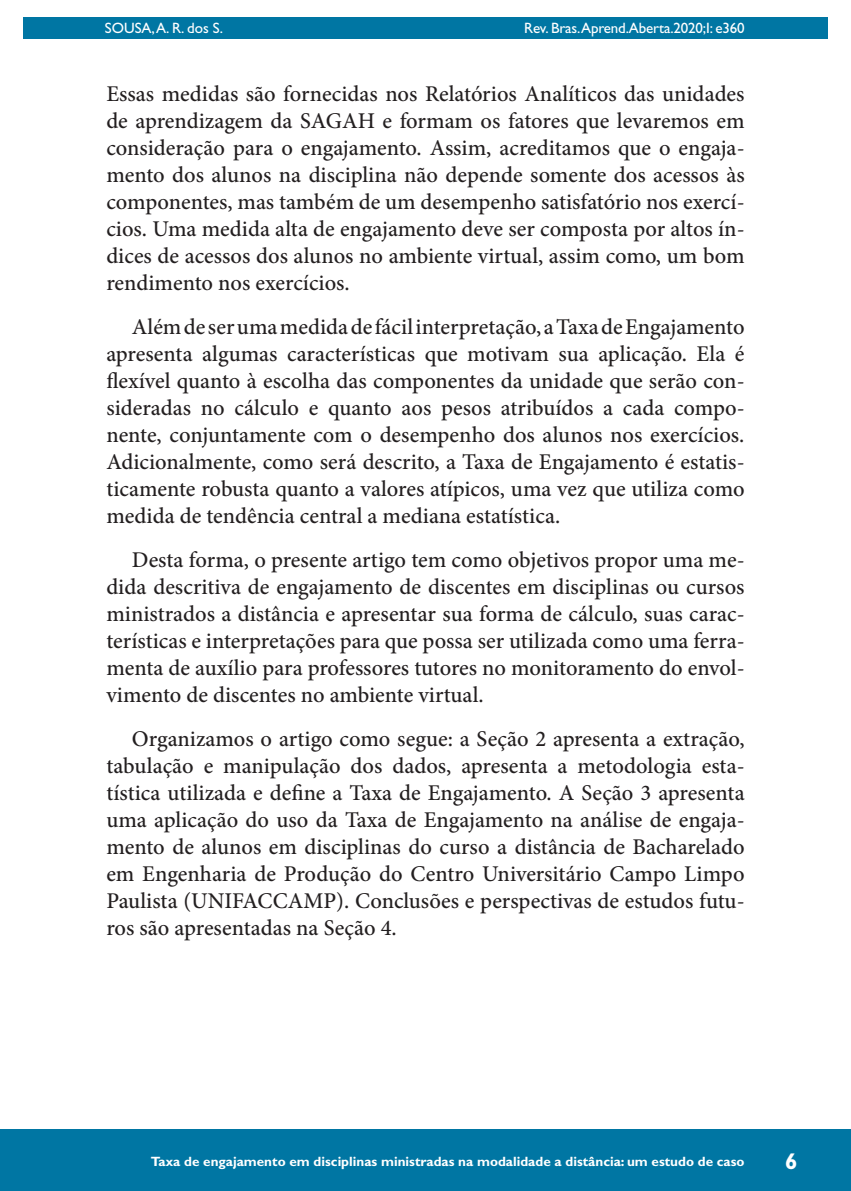
<style>
.page{position:relative;width:851px;height:1191px;background:#fff}
.page>*{position:absolute;margin:0;border:0;box-sizing:border-box;transform-origin:0 0}
.Texto_corrido{font:500 22.5px/27px "Minion Pro";color:#231f20;text-align:justify}
.t1{font:700 22.5px "Gill Sans Std";color:#fff}
.t2{font:15px "Gill Sans Std";letter-spacing:-.01em;color:#fff}
.t3{font:700 13.5px "Gill Sans Std";color:#fff}
</style>
<div class="page">
<hr style="left:104px;top:0;width:1px;height:467px;background:#0076a3">
<div style="left:23px;top:17px;width:804px;height:21px;background:#0076a3"></div>
<div style="left:0;top:1129px;width:850px;height:62px;background:#0076a3"></div>
<p class="t2" style="left:105px;top:20px;width:120px">SOUSA, A. R. dos S.</p>
<p class="t2" style="left:524px;top:20px;width:222px">Rev. Bras.Aprend.Aberta.2020;I: e360</p>
<p class="Texto_corrido" style="left:106px;top:80px;width:639px">Essas medidas são fornecidas nos Relatórios Analíticos das unidades de aprendizagem da SAGAH e formam os fatores que levaremos em consideração para o engajamento. Assim, acreditamos que o engaja&shy;mento dos alunos na disciplina não depende somente dos acessos às componentes, mas também de um desempenho satisfatório nos exercí&shy;cios. Uma medida alta de engajamento deve ser composta por altos ín&shy;dices de acessos dos alunos no ambiente virtual, assim como, um bom rendimento nos exercícios.</p>
<p class="Texto_corrido" style="left:106px;top:313px;width:639px;text-indent:26px">Além de ser uma medida de fácil interpretação, a Taxa de Engajamento apresenta algumas características que motivam sua aplicação. Ela é flexível quanto à escolha das componentes da unidade que serão con&shy;sideradas no cálculo e quanto aos pesos atribuídos a cada compo&shy;nente, conjuntamente com o desempenho dos alunos nos exercícios.<br>Adicionalmente, como será descrito, a Taxa de Engajamento é estatis&shy;ticamente robusta quanto a valores atípicos, uma vez que utiliza como medida de tendência central a mediana estatística.</p>
<p class="Texto_corrido" style="left:106px;top:546px;width:639px;text-indent:26px">Desta forma, o presente artigo tem como objetivos propor uma me&shy;dida descritiva de engajamento de discentes em disciplinas ou cursos ministrados a distância e apresentar sua forma de cálculo, suas carac&shy;terísticas e interpretações para que possa ser utilizada como uma ferra&shy;menta de auxílio para professores tutores no monitoramento do envol&shy;vimento de discentes no ambiente virtual.</p>
<p class="Texto_corrido" style="left:106px;top:725px;width:639px;text-indent:26px">Organizamos o artigo como segue: a Seção 2 apresenta a extração, tabulação e manipulação dos dados, apresenta a metodologia esta&shy;tística utilizada e define a Taxa de Engajamento. A Seção 3 apresenta uma aplicação do uso da Taxa de Engajamento na análise de engaja&shy;mento de alunos em disciplinas do curso a distância de Bacharelado em Engenharia de Produção do Centro Universitário Campo Limpo Paulista (UNIFACCAMP). Conclusões e perspectivas de estudos futu&shy;ros são apresentadas na Seção 4.</p>
<p class="t3" style="left:151px;top:1153px;width:595px">Taxa de engajamento em disciplinas ministradas na modalidade a distância: um estudo de caso</p>
<p class="t1" style="left:785px;top:1148px;width:14px">6</p>
</div>
